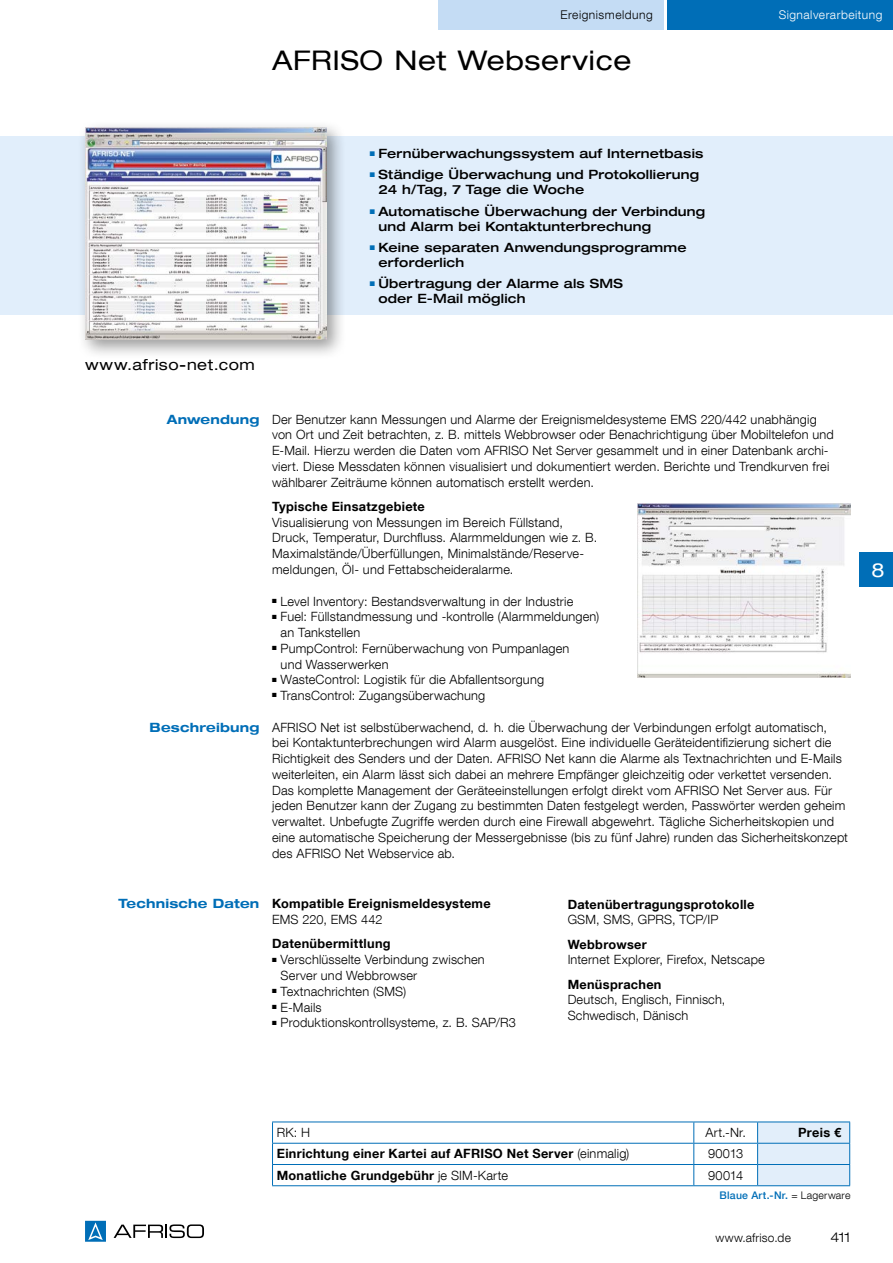
<style>
.page{position:relative;width:893px;height:1263px;background:#fff}
.page>*{position:absolute;margin:0;border:0;box-sizing:border-box;transform-origin:0 0}
.t1{font:expanded 27px "Helvetica Neue LT Com";letter-spacing:.025em;color:#000}
.t2{font:expanded 19.5px "Helvetica Neue LT Com";color:#fff}
.t3{font:expanded 15px "Helvetica Neue LT Com";letter-spacing:.035em;color:#000}
.t4{font:300 expanded 13.5px "Helvetica Neue LT Com";color:#000}
.t5{font:300 12.75px/15.8px "Helvetica Neue LT Com";letter-spacing:.015em;color:#000}
.t6{font:500 expanded 12.75px/15px "Helvetica Neue LT Com";letter-spacing:.015em;color:#000}
.t7{font:700 12.75px/15.8px "Helvetica Neue LT Com";letter-spacing:.02em;color:#000}
.t8{font:700 expanded 12.75px "Helvetica Neue LT Com";letter-spacing:.015em;color:#006eb7}
.t9{font:300 12px "Helvetica Neue LT Com";letter-spacing:.04em;color:#fff}
.t10{font:300 12px "Helvetica Neue LT Com";letter-spacing:.04em;color:#000}
.t11{font:300 12px "Helvetica Neue LT Com";letter-spacing:.02em;color:#000}
.t12{font:500 10.5px "Helvetica Neue LT Com";letter-spacing:.02em;color:#006eb7}
.t13{font:6px "Zapf Dingbats ITC";color:#000}
.s1{font-stretch:expanded;color:#006eb7}
.s2{font-weight:300}
.s3{font-weight:300;color:#000}
</style>
<div class="page">
<div style="left:0;top:136px;width:893px;height:179px;background:#e1eefb"></div>
<div style="left:668px;top:0;width:225px;height:30px;background:#006eb7"></div>
<div style="left:438px;top:0;width:225px;height:30px;background:#c4dcf4"></div>
<svg style="left:114px;top:1224px;width:90px;height:14px"></svg>
<svg style="left:85px;top:1221px;width:21px;height:21px"></svg>
<hr style="left:272px;top:1121px;width:422px;height:1px;background:#006eb7">
<hr style="left:694px;top:1121px;width:64px;height:1px;background:#006eb7">
<hr style="left:758px;top:1121px;width:92px;height:1px;background:#006eb7">
<hr style="left:272px;top:1143px;width:422px;height:1px;background:#006eb7">
<hr style="left:694px;top:1143px;width:64px;height:1px;background:#006eb7">
<hr style="left:272px;top:1164px;width:422px;height:1px;background:#006eb7">
<svg style="left:272px;top:1122px;width:1px;height:63px"></svg>
<hr style="left:694px;top:1164px;width:64px;height:1px;background:#006eb7">
<svg style="left:693px;top:1122px;width:1px;height:63px"></svg>
<svg style="left:757px;top:1122px;width:93px;height:63px;background:#d5e6f6"></svg>
<hr style="left:272px;top:1185px;width:422px;height:1px;background:#006eb7">
<hr style="left:694px;top:1185px;width:64px;height:1px;background:#006eb7">
<hr style="left:758px;top:1185px;width:92px;height:1px;background:#006eb7">
<div style="left:77px;top:119px;width:270px;height:241px;background:#000;opacity:.4"></div>
<img style="left:85px;top:128px;width:242px;height:211px">
<img style="left:638px;top:503px;width:212px;height:174px">
<div style="left:859px;top:553px;width:34px;height:34px;background:#006eb7"></div>
<p class="t10" style="left:561px;top:7px;width:94px">Ereignismeldung</p>
<p class="t9" style="left:779px;top:7px;width:105px">Signalverarbeitung</p>
<h1 class="t1" style="left:272px;top:44px;width:361px">AFRISO Net Webservice</h1>
<p class="t6" style="left:370px;top:145px;width:335px"><sup>■</sup> Fernüberwachungssystem auf Internetbasis</p>
<p class="t6" style="left:378px;top:167px;width:322px;text-indent:-9px"><sup>■</sup> Ständige Überwachung und Protokollierung<br>24 h/Tag, 7 Tage die Woche</p>
<p class="t6" style="left:378px;top:203px;width:328px;text-indent:-9px"><sup>■</sup> Automatische Überwachung der Verbindung und Alarm bei Kontaktunterbrechung</p>
<p class="t6" style="left:378px;top:240px;width:310px;text-indent:-9px"><sup>■</sup> Keine separaten Anwendungsprogramme erforderlich</p>
<p class="t6" style="left:378px;top:276px;width:246px;text-indent:-9px"><sup>■</sup> Übertragung der Alarme als SMS oder E-Mail möglich</p>
<p class="t3" style="left:85px;top:355px;width:171px">www.afriso-net.com</p>
<p class="t8" style="left:167px;top:411px;width:94px">Anwendung</p>
<p class="t8" style="left:150px;top:719px;width:111px">Beschreibung</p>
<p class="t5" style="left:272px;top:411px;width:563px">Der Benutzer kann Messungen und Alarme der Ereignismeldesysteme EMS 220/442 unabhängig von Ort und Zeit betrachten, z. B. mittels Webbrowser oder Benachrichtigung über Mobiltelefon und E-Mail. Hierzu werden die Daten vom AFRISO Net Server gesammelt und in einer Datenbank archi&shy;viert. Diese Messdaten können visualisiert und dokumentiert werden. Berichte und Trendkurven frei wählbarer Zeiträume können automatisch erstellt werden.</p>
<p class="t7" style="left:272px;top:498px;width:154px">Typische Einsatzgebiete</p>
<p class="t5" style="left:272px;top:514px;width:327px">Visualisierung von Messungen im Bereich Füllstand, Druck, Temperatur, Durchfluss. Alarmmeldungen wie z. B.<br>Maximalstände/Überfüllungen, Minimalstände/Reserve-- meldungen, Öl- und Fettabscheideralarme.</p>
<p class="t13" style="left:277px;top:598px;width:3px">■</p>
<p class="t5" style="left:272px;top:593px;width:303px">■ Level Inventory: Bestandsverwaltung in der Industrie</p>
<p class="t13" style="left:277px;top:614px;width:3px">■</p>
<p class="t5" style="left:281px;top:608px;width:320px;text-indent:-9px">■ Fuel: Füllstandmessung und -kontrolle (Alarmmeldungen) an Tankstellen</p>
<p class="t5" style="left:281px;top:640px;width:290px;text-indent:-9px">■ PumpControl: Fernüberwachung von Pumpanlagen und Wasserwerken</p>
<p class="t13" style="left:277px;top:677px;width:3px">■</p>
<p class="t5" style="left:272px;top:671px;width:273px">■ WasteControl: Logistik für die Abfallentsorgung</p>
<p class="t5" style="left:272px;top:687px;width:215px">■ TransControl: Zugangsüberwachung</p>
<p class="t5" style="left:272px;top:719px;width:577px">AFRISO Net ist selbstüberwachend, d. h. die Überwachung der Verbindungen erfolgt automatisch,<br>bei Kontaktunterbrechungen wird Alarm ausgelöst. Eine individuelle Geräteidentifizierung sichert die Richtigkeit des Senders und der Daten. AFRISO Net kann die Alarme als Textnachrichten und E-Mails weiterleiten, ein Alarm lässt sich dabei an mehrere Empfänger gleichzeitig oder verkettet versenden.<br>Das komplette Management der Geräteeinstellungen erfolgt direkt vom AFRISO Net Server aus. Für jeden Benutzer kann der Zugang zu bestimmten Daten festgelegt werden, Passwörter werden geheim verwaltet. Unbefugte Zugriffe werden durch eine Firewall abgewehrt. Tägliche Sicherheitskopien und eine automatische Speicherung der Messergebnisse (bis zu fünf Jahre) runden das Sicherheitskonzept des AFRISO Net Webservice ab.</p>
<p class="t7" style="left:272px;top:896px;width:220px;text-indent:-154px"><span class="s1">Technische Daten</span> Kompatible Ereignismeldesysteme<br><span class="s2">EMS 220, EMS 442</span></p>
<p class="t7" style="left:272px;top:936px;width:120px">Datenübermittlung</p>
<p class="t13" style="left:277px;top:957px;width:3px">■</p>
<p class="t5" style="left:281px;top:951px;width:206px;text-indent:-9px">■ Verschlüsselte Verbindung zwischen<br>Server und Webbrowser</p>
<p class="t5" style="left:272px;top:983px;width:135px">■ Textnachrichten (SMS)</p>
<p class="t13" style="left:277px;top:1004px;width:3px">■</p>
<p class="t5" style="left:272px;top:999px;width:51px">■ E-Mails</p>
<p class="t13" style="left:277px;top:1020px;width:3px">■</p>
<p class="t5" style="left:272px;top:1014px;width:245px">■ Produktionskontrollsysteme, z. B. SAP/R3</p>
<p class="t7" style="left:568px;top:896px;width:188px">Datenübertragungsprotokolle</p>
<p class="t5" style="left:568px;top:911px;width:152px">GSM, SMS, GPRS, TCP/IP</p>
<p class="t7" style="left:568px;top:936px;width:81px">Webbrowser</p>
<p class="t5" style="left:568px;top:951px;width:199px">Internet Explorer, Firefox, Netscape</p>
<p class="t7" style="left:568px;top:976px;width:95px">Menüsprachen</p>
<p class="t5" style="left:568px;top:991px;width:159px">Deutsch, Englisch, Finnisch,<br>Schwedisch, Dänisch</p>
<h2 class="t2" style="left:871px;top:557px;width:15px">8</h2>
<p class="t5" style="left:277px;top:1124px;width:35px">RK: H</p>
<p class="t5" style="left:706px;top:1124px;width:42px">Art.-Nr.</p>
<p class="t7" style="left:798px;top:1124px;width:44px">Preis €</p>
<p class="t7" style="left:277px;top:1145px;width:354px">Einrichtung einer Kartei auf AFRISO Net Server <span class="s2">(einmalig)</span></p>
<p class="t5" style="left:708px;top:1146px;width:37px">90013</p>
<p class="t7" style="left:277px;top:1167px;width:233px">Monatliche Grundgebühr <span class="s2">je SIM-Karte</span></p>
<p class="t5" style="left:708px;top:1167px;width:36px">90014</p>
<p class="t12" style="left:720px;top:1188px;width:132px">Blaue Art.-Nr. <span class="s3">= Lagerware</span></p>
<p class="t11" style="left:715px;top:1230px;width:77px">www.afriso.de</p>
<p class="t4" style="left:830px;top:1228px;width:22px">411</p>
</div>
